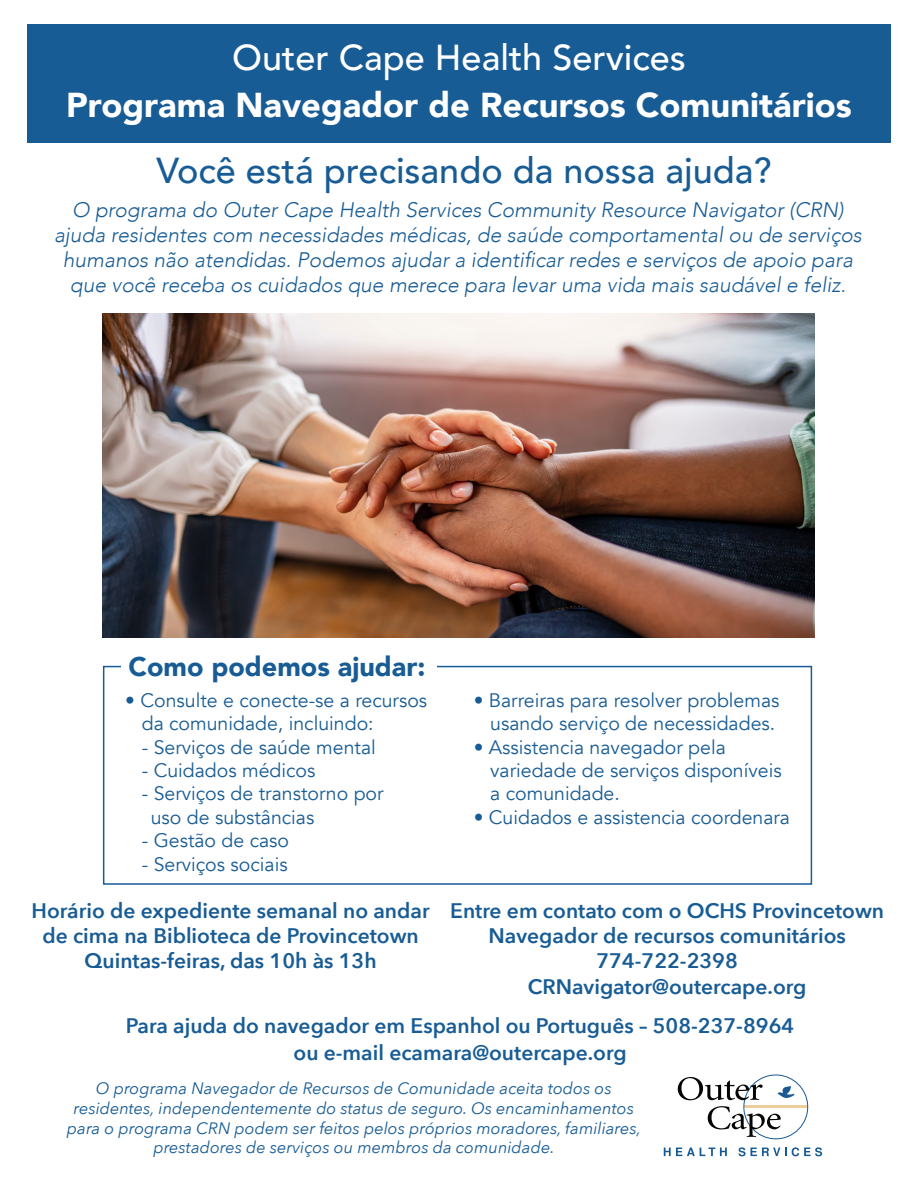
<style>
.page{position:relative;width:918px;height:1188px;background:#fff}
.page>*{position:absolute;margin:0;border:0;box-sizing:border-box;transform-origin:0 0}
.Paragraph_Style_1{font:500 36px "Avenir";color:#185c95}
.Paragraph_Style_1-2{font:500 36px "Avenir";color:#fff}
.Paragraph_Style_1-3{font:900 34.5px "Avenir";color:#fff}
.t1{font:900 27px "Avenir";color:#185c95}
.t2{font:600 21px "Avenir Next";color:#185c95}
.Paragraph_Style_1-4{font:italic 300 21px/25.2px "Avenir";color:#185c95;text-align:center}
.t3{font:19.5px "Avenir";color:#185c95}
.t4{font:italic 16.5px/19.8px "Avenir Next";color:#185c95;text-align:center}
</style>
<div class="page">
<div style="left:103px;top:666px;width:709px;height:219px;border:2px solid #185c95"></div>
<div style="left:27px;top:24px;width:864px;height:119px;background:#185c95"></div>
<svg style="left:678px;top:1074px;width:131px;height:66px"></svg>
<svg style="left:664px;top:1148px;width:63px;height:8px"></svg>
<svg style="left:738px;top:1147px;width:84px;height:9px"></svg>
<img style="left:103px;top:313px;width:711px;height:324px">
<div style="left:121px;top:649px;width:315px;height:38px;background:#fff"></div>
<p class="Paragraph_Style_1-2" style="left:232px;top:27px;width:455px">Outer Cape Health Services</p>
<p class="Paragraph_Style_1-3" style="left:66px;top:76px;width:787px">Programa Navegador de Recursos Comunitários</p>
<p class="Paragraph_Style_1" style="left:157px;top:139px;width:616px">Você está precisando da nossa ajuda?</p>
<p class="Paragraph_Style_1-4" style="left:54px;top:197px;width:809px">O programa do Outer Cape Health Services Community Resource Navigator (CRN) ajuda residentes com necessidades médicas, de saúde comportamental ou de serviços humanos não atendidas. Podemos ajudar a identificar redes e serviços de apoio para que você receba os cuidados que merece para levar uma vida mais saudável e feliz.</p>
<p class="t1" style="left:129px;top:643px;width:298px">Como podemos ajudar:</p>
<p class="t3" style="left:125px;top:688px;width:303px">• Consulte e conecte-se a recursos</p>
<p class="t3" style="left:142px;top:712px;width:233px">da comunidade, incluindo:</p>
<p class="t3" style="left:142px;top:735px;width:236px">- Serviços de saúde mental</p>
<p class="t3" style="left:142px;top:759px;width:175px">- Cuidados médicos</p>
<p class="t3" style="left:142px;top:782px;width:243px">- Serviços de transtorno por</p>
<p class="t3" style="left:151px;top:805px;width:165px">uso de substâncias</p>
<p class="t3" style="left:142px;top:829px;width:149px">- Gestão de caso</p>
<p class="t3" style="left:142px;top:852px;width:147px">- Serviços sociais</p>
<p class="t2" style="left:32px;top:893px;width:400px">Horário de expediente semanal no andar</p>
<p class="t2" style="left:42px;top:918px;width:378px">de cima na Biblioteca de Provincetown</p>
<p class="t2" style="left:85px;top:943px;width:294px">Quintas-feiras, das 10h às 13h</p>
<p class="t3" style="left:474px;top:688px;width:307px">• Barreiras para resolver problemas</p>
<p class="t3" style="left:490px;top:712px;width:287px">usando serviço de necessidades.</p>
<p class="t3" style="left:474px;top:735px;width:254px">• Assistencia navegador pela</p>
<p class="t3" style="left:490px;top:759px;width:293px">variedade de serviços disponíveis</p>
<p class="t3" style="left:490px;top:782px;width:131px">a comunidade.</p>
<p class="t3" style="left:474px;top:805px;width:318px">• Cuidados e assistencia coordenara</p>
<p class="t2" style="left:450px;top:893px;width:435px">Entre em contato com o OCHS Provincetown</p>
<p class="t2" style="left:489px;top:918px;width:359px">Navegador de recursos comunitários</p>
<p class="t2" style="left:596px;top:943px;width:143px">774-722-2398</p>
<p class="t2" style="left:528px;top:968px;width:280px">CRNavigator@outercape.org</p>
<p class="t2" style="left:126px;top:1007px;width:670px">Para ajuda do navegador em Espanhol ou Português – 508-237-8964</p>
<p class="t2" style="left:294px;top:1034px;width:335px">ou e-mail ecamara@outercape.org</p>
<p class="t4" style="left:67px;top:1078px;width:576px">O programa Navegador de Recursos de Comunidade aceita todos os residentes, independentemente do status de seguro. Os encaminhamentos para o programa CRN podem ser feitos pelos próprios moradores, familiares, prestadores de serviços ou membros da comunidade.</p>
</div>
